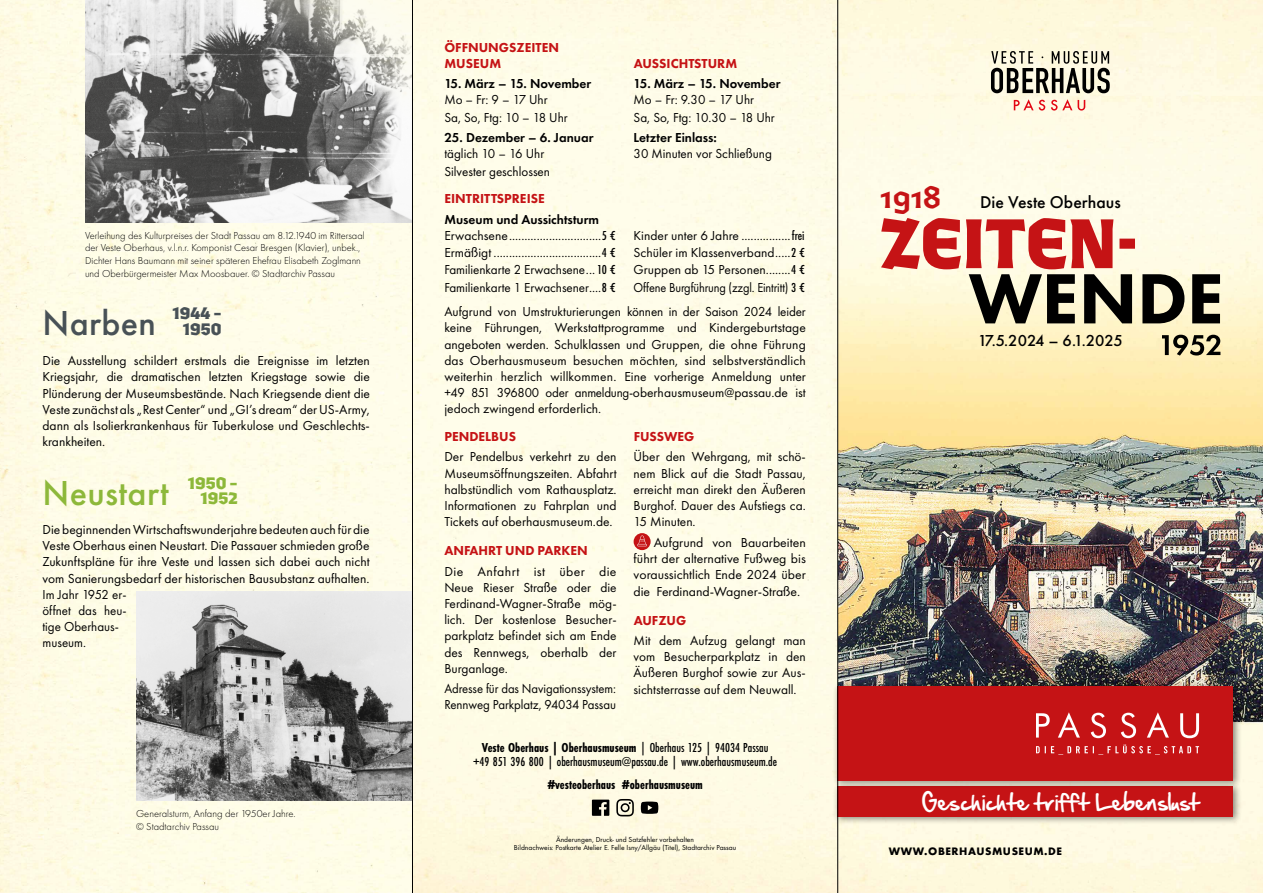
<style>
.page{position:relative;width:1263px;height:893px;background:#fff}
.page>*{position:absolute;margin:0;border:0;box-sizing:border-box;transform-origin:0 0}
.t1{font:500 36px "Futura PT";letter-spacing:.01em;color:#8db83a}
.t2{font:500 36px "Futura PT";letter-spacing:.01em;color:#485156}
.t3{font:19.8px "Hand Of Sean";color:#fff}
.t4{font:500 17.7px "Futura PT";color:#000}
.t5{font:700 17.25px "Ferryman";color:#485156}
.t6{font:700 17.25px "Ferryman";color:#8db83a}
.t7{font:500 16.5px "Futura PT";color:#000}
.t8{font:13.5px/16.2px "Futura PT";color:#000;text-align:justify}
.t9{font:800 13.5px/16.2px "Futura PT";color:#c51315}
.t10{font:13.5px "Futura EFTUOP Bold Con";color:#000}
.t11{font:600 13.5px "Futura PT";color:#000}
.t12{font:13.5px/16.2px "Futura PT";color:#000;scale:.94 1}
.t13{font:13.5px "Futura EFTUOP Medium Con";color:#000}
.t14{font:700 11.25px "Futura EFTUOP";letter-spacing:.05em;color:#000}
.t15{font:300 10.5px/12.6px "Futura PT";color:#000}
.t16{font:7.5px/8.2px "Futura EFTUOP";color:#000;text-align:center}
.s1{font-weight:600}
.s2{font-family:"Futura EFTUOP Medium Con"}
.s3{font-family:"Ferryman";font-size:32.1px;color:#c51315}
</style>
<div class="page">
<img style="left:0;top:0;width:1263px;height:893px">
<img style="left:413px;top:0;width:424px;height:893px">
<svg style="left:634px;top:533px;width:17px;height:17px"></svg>
<svg style="left:637px;top:535px;width:10px;height:11px"></svg>
<svg style="left:592px;top:800px;width:17px;height:16px"></svg>
<svg style="left:616px;top:799px;width:18px;height:17px"></svg>
<svg style="left:641px;top:802px;width:17px;height:12px"></svg>
<img style="left:85px;top:0;width:327px;height:222px">
<img style="left:136px;top:592px;width:276px;height:208px">
<svg style="left:1014px;top:99px;width:31px;height:12px"></svg>
<svg style="left:1051px;top:99px;width:34px;height:12px"></svg>
<svg style="left:991px;top:51px;width:119px;height:42px;background:#9d9a8c"></svg>
<svg style="left:1162px;top:335px;width:58px;height:21px"></svg>
<svg style="left:881px;top:218px;width:339px;height:105px;background:#c39c8c"></svg>
<div style="left:833px;top:781px;width:408px;height:44px;background:#000;opacity:.45"></div>
<div style="left:838px;top:786px;width:395px;height:30px;background:#c51315"></div>
<div style="left:833px;top:682px;width:408px;height:107px;background:#000;opacity:.45"></div>
<div style="left:838px;top:686px;width:395px;height:94px;background:#c51315"></div>
<svg style="left:1036px;top:713px;width:14px;height:25px"></svg>
<svg style="left:1058px;top:712px;width:22px;height:26px"></svg>
<svg style="left:1091px;top:713px;width:15px;height:25px"></svg>
<svg style="left:1121px;top:713px;width:15px;height:25px"></svg>
<svg style="left:1147px;top:712px;width:22px;height:26px"></svg>
<svg style="left:1180px;top:713px;width:19px;height:25px"></svg>
<svg style="left:1036px;top:744px;width:163px;height:10px"></svg>
<hr style="left:412px;top:0;width:1px;height:893px;background:#000">
<hr style="left:837px;top:0;width:1px;height:893px;background:#000">
<p class="t15" style="left:85px;top:229px;width:281px">Verleihung des Kulturpreises der Stadt Passau am 8.12.1940 im Rittersaal der Veste Oberhaus, v.l.n.r. Komponist Cesar Bresgen (Klavier), unbek., Dichter Hans Baumann mit seiner späteren Ehefrau Elisabeth Zoglmann und Oberbürgermeister Max Moosbauer. © Stadtarchiv Passau</p>
<h1 class="t2" style="left:43px;top:301px;width:181px">Narben <sup>1944</sup> <sup>-</sup></h1>
<p class="t5" style="left:183px;top:318px;width:40px">1950</p>
<p class="t8" style="left:43px;top:352px;width:329px">Die Ausstellung schildert erstmals die Ereignisse im letzten Kriegsjahr, die dramatischen letzten Kriegstage sowie die Plünderung der Museumsbestände. Nach Kriegsende dient die Veste zunächst als „Rest Center“ und „GI’s dream“ der US-Army, dann als Isolierkrankenhaus für Tuberkulose und Geschlechts&shy;krankheiten.</p>
<h1 class="t1" style="left:43px;top:471px;width:197px">Neustart <sup>1950</sup> <sup>-</sup></h1>
<p class="t6" style="left:201px;top:488px;width:39px">1952</p>
<p class="t8" style="left:43px;top:521px;width:329px;text-align:left">Die beginnenden Wirtschaftswunderjahre bedeuten auch für die Veste Oberhaus einen Neustart. Die Passauer schmieden große Zukunftspläne für ihre Veste und lassen sich dabei auch nicht vom Sanierungsbedarf der historischen Bausubstanz aufhalten.<br>Im Jahr 1952 er-<br>öffnet das heu-<br>tige Oberhaus-<br>museum.</p>
<p class="t15" style="left:136px;top:807px;width:161px">Generalsturm, Anfang der 1950er Jahre. © Stadtarchiv Passau</p>
<p class="t9" style="left:444px;top:39px;width:116px">ÖFFNUNGSZEITEN<br>MUSEUM</p>
<p class="t11" style="left:444px;top:75px;width:148px">15. März – 15. November</p>
<p class="t8" style="left:444px;top:91px;width:125px;line-height:17.2px">Mo – Fr: 9 – 17 Uhr<br>Sa, So, Ftg: 10 – 18 Uhr</p>
<p class="t11" style="left:444px;top:129px;width:151px">25. Dezember – 6. Januar</p>
<p class="t8" style="left:444px;top:145px;width:107px;line-height:17.2px">täglich 10 – 16 Uhr<br>Silvester geschlossen</p>
<p class="t9" style="left:634px;top:55px;width:105px">AUSSICHTSTURM</p>
<p class="t11" style="left:634px;top:75px;width:148px">15. März – 15. November</p>
<p class="t8" style="left:634px;top:91px;width:143px;line-height:17.2px">Mo – Fr: 9.30 – 17 Uhr<br>Sa, So, Ftg: 10.30 – 18 Uhr</p>
<p class="t11" style="left:634px;top:129px;width:85px">Letzter Einlass:</p>
<p class="t8" style="left:634px;top:146px;width:140px">30 Minuten vor Schließung</p>
<p class="t9" style="left:444px;top:190px;width:102px">EINTRITTSPREISE</p>
<p class="t8" style="left:444px;top:210px;width:173px;line-height:17px;text-align:left"><span class="s1">Museum und Aussichtsturm </span>Erwachsene..............................<span class="s2">5 € </span>Ermäßigt ...................................<span class="s2">4 € </span>Familienkarte 2 Erwachsene...<span class="s2">10 € </span>Familienkarte 1 Erwachsener....<span class="s2">8 €</span></p>
<p class="t8" style="left:634px;top:227px;width:173px;line-height:17.2px">Kinder unter 6 Jahre ................<span class="s2">frei </span>Schüler im Klassenverband.....<span class="s2">2 € </span>Gruppen ab 15 Personen........<span class="s2">4 € </span>Offene Burgführung (zzgl. Eintritt) <span class="s2">3 €</span></p>
<p class="t8" style="left:444px;top:304px;width:363px">Aufgrund von Umstrukturierungen können in der Saison 2024 leider keine Führungen, Werkstattprogramme und Kindergeburtstage angeboten werden. Schulklassen und Gruppen, die ohne Führung das Oberhausmuseum besuchen möchten, sind selbstverständlich weiterhin herzlich willkommen. Eine vorherige Anmeldung unter +49 851 396800 oder anmeldung-oberhausmuseum@passau.de ist jedoch zwingend erforderlich.</p>
<p class="t9" style="left:444px;top:428px;width:73px">PENDELBUS</p>
<p class="t8" style="left:444px;top:449px;width:174px">Der Pendelbus verkehrt zu den Museumsöffnungszeiten. Abfahrt halbstündlich vom Rathausplatz.<br>Informationen zu Fahrplan und Tickets auf oberhausmuseum.de.</p>
<p class="t9" style="left:444px;top:542px;width:145px">ANFAHRT UND PARKEN</p>
<p class="t8" style="left:444px;top:563px;width:174px">Die Anfahrt ist über die Neue Rieser Straße oder die Ferdinand-Wagner-Straße mög&shy;lich. Der kostenlose Besucher&shy;parkplatz befindet sich am Ende des Rennwegs, oberhalb der Burganlage.</p>
<p class="t12" style="left:444px;top:681px;width:184px">Adresse für das Navigationssystem:<br>Rennweg Parkplatz, 94034 Passau</p>
<p class="t9" style="left:634px;top:428px;width:62px">FUSSWEG</p>
<p class="t8" style="left:634px;top:449px;width:174px">Über den Wehrgang, mit schö&shy;nem Blick auf die Stadt Passau, erreicht man direkt den Äußeren Burghof. Dauer des Aufstiegs ca.<br>15 Minuten.</p>
<p class="t8" style="left:634px;top:534px;width:174px;text-indent:20px">Aufgrund von Bauarbeiten führt der alternative Fußweg bis voraussichtlich Ende 2024 über die Ferdinand-Wagner-Straße.</p>
<p class="t9" style="left:634px;top:612px;width:54px">AUFZUG</p>
<p class="t8" style="left:634px;top:632px;width:174px">Mit dem Aufzug gelangt man vom Besucherparkplatz in den Äußeren Burghof sowie zur Aus&shy;sichtsterrasse auf dem Neuwall.</p>
<p class="t10" style="left:482px;top:739px;width:288px">Veste Oberhaus | Oberhausmuseum <span class="s2">| Oberhaus 125 | 94034 Passau</span></p>
<p class="t13" style="left:473px;top:754px;width:306px">+49 851 396 800 | oberhausmuseum@passau.de | www.oberhausmuseum.de</p>
<p class="t10" style="left:547px;top:776px;width:157px">#vesteoberhaus #oberhausmuseum</p>
<p class="t16" style="left:514px;top:835px;width:224px">Änderungen, Druck- und Satzfehler vorbehalten<br>Bildnachweis: Postkarte Atelier E. Felle Isny/Allgäu (Titel), Stadtarchiv Passau</p>
<h3 class="t4" style="left:880px;top:191px;width:242px"><span class="s3">1918</span> Die Veste Oberhaus</h3>
<p class="t7" style="left:978px;top:331px;width:147px">17.5.2024 – 6.1.2025</p>
<h2 class="t3" style="left:922px;top:784px;width:279px">Geschichte trifft Lebenslust</h2>
<p class="t14" style="left:889px;top:844px;width:175px">WWW.OBERHAUSMUSEUM.DE</p>
</div>
